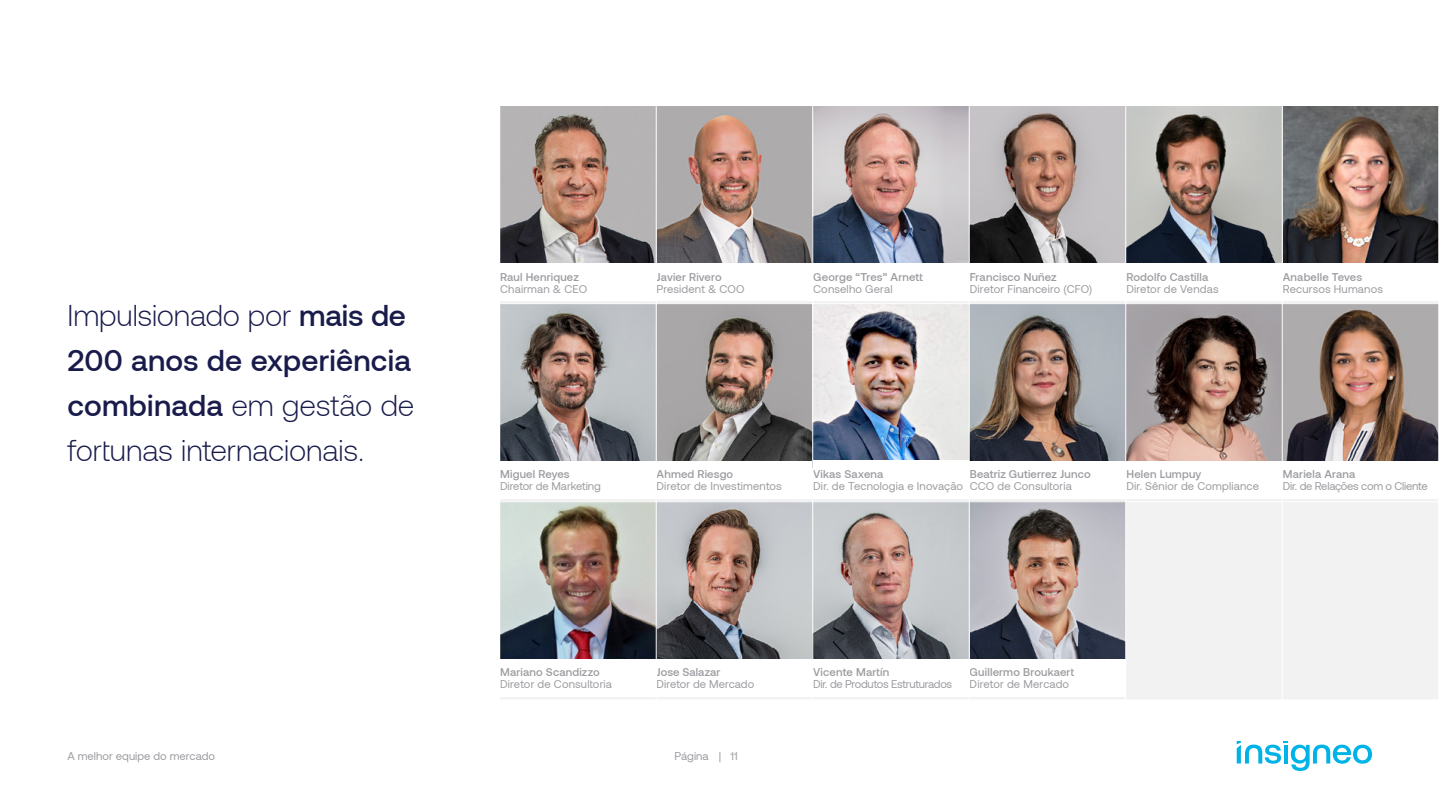
<style>
.page{position:relative;width:1440px;height:810px;background:#fff}
.page>*{position:absolute;margin:0;border:0;box-sizing:border-box;transform-origin:0 0}
.t1{font:300 30px/45px "Aeonik";letter-spacing:-.005em;color:#191c4b}
.t2{font:11.25px "Aeonik";letter-spacing:.01em;color:#9b9ca0}
.t3{font:500 11.25px "Aeonik";letter-spacing:.015em;color:#9b9ca0}
.t4{font:11.25px "Aeonik";letter-spacing:-.02em;color:#9b9ca0}
.t5{font:11.25px "Aeonik";letter-spacing:-.025em;color:#9b9ca0}
.s1{font-weight:500}
</style>
<div class="page">
<div style="left:0;top:106px;width:1439px;height:594px;background:#f2f2f2"></div>
<div style="left:1282px;top:457px;width:157px;height:42px;background:#fff"></div>
<img style="left:970px;top:304px;width:468px;height:156px">
<div style="left:656px;top:259px;width:157px;height:42px;background:#fff"></div>
<img style="left:500px;top:107px;width:938px;height:156px">
<div style="left:500px;top:259px;width:156px;height:42px;background:#fff"></div>
<div style="left:813px;top:259px;width:156px;height:42px;background:#fff"></div>
<div style="left:969px;top:259px;width:157px;height:42px;background:#fff"></div>
<div style="left:1282px;top:259px;width:157px;height:42px;background:#fff"></div>
<div style="left:1126px;top:259px;width:157px;height:42px;background:#fff"></div>
<div style="left:656px;top:457px;width:157px;height:42px;background:#fff"></div>
<img style="left:500px;top:304px;width:312px;height:156px">
<div style="left:500px;top:457px;width:156px;height:42px;background:#fff"></div>
<img style="left:813px;top:304px;width:156px;height:156px">
<div style="left:813px;top:460px;width:156px;height:39px;background:#fff"></div>
<div style="left:969px;top:457px;width:157px;height:42px;background:#fff"></div>
<div style="left:1126px;top:457px;width:157px;height:42px;background:#fff"></div>
<div style="left:656px;top:655px;width:157px;height:42px;background:#fff"></div>
<img style="left:500px;top:502px;width:625px;height:156px">
<div style="left:500px;top:655px;width:156px;height:42px;background:#fff"></div>
<div style="left:969px;top:655px;width:157px;height:42px;background:#fff"></div>
<div style="left:813px;top:655px;width:156px;height:42px;background:#fff"></div>
<hr style="left:656px;top:106px;width:1px;height:594px;background:#fff">
<hr style="left:812px;top:106px;width:1px;height:594px;background:#fff">
<hr style="left:969px;top:106px;width:1px;height:594px;background:#fff">
<hr style="left:1125px;top:106px;width:1px;height:594px;background:#fff">
<hr style="left:1282px;top:106px;width:1px;height:594px;background:#fff">
<hr style="left:1438px;top:106px;width:1px;height:594px;background:#fff">
<hr style="left:500px;top:106px;width:939px;height:1px;background:#fff">
<hr style="left:500px;top:303px;width:939px;height:1px;background:#fff">
<hr style="left:500px;top:501px;width:939px;height:1px;background:#fff">
<hr style="left:500px;top:699px;width:939px;height:1px;background:#fff">
<div style="left:0;top:97px;width:500px;height:603px;background:#fff"></div>
<svg style="left:1237px;top:741px;width:135px;height:30px"></svg>
<h1 class="t1" style="left:68px;top:293px;width:348px">Impulsionado por <span class="s1">mais de<br>200 anos de experiência combinada</span> em gestão de fortunas internacionais.</h1>
<p class="t3" style="left:500px;top:271px;width:80px">Raul Henriquez</p>
<p class="t2" style="left:500px;top:283px;width:89px">Chairman &amp; CEO</p>
<p class="t3" style="left:657px;top:271px;width:67px">Javier Rivero</p>
<p class="t2" style="left:657px;top:283px;width:90px">President &amp; COO</p>
<p class="t3" style="left:813px;top:271px;width:111px">George “Tres” Arnett</p>
<p class="t2" style="left:813px;top:283px;width:81px">Conselho Geral</p>
<p class="t3" style="left:970px;top:271px;width:88px">Francisco Nuñez</p>
<p class="t2" style="left:970px;top:283px;width:124px">Diretor Financeiro (CFO)</p>
<p class="t3" style="left:1126px;top:271px;width:83px">Rodolfo Castilla</p>
<p class="t2" style="left:1126px;top:283px;width:94px">Diretor de Vendas</p>
<p class="t3" style="left:1283px;top:271px;width:81px">Anabelle Teves</p>
<p class="t2" style="left:1283px;top:283px;width:102px">Recursos Humanos</p>
<p class="t3" style="left:500px;top:468px;width:71px">Miguel Reyes</p>
<p class="t2" style="left:500px;top:480px;width:102px">Diretor de Marketing</p>
<p class="t3" style="left:657px;top:468px;width:78px">Ahmed Riesgo</p>
<p class="t2" style="left:657px;top:480px;width:127px">Diretor de Investimentos</p>
<p class="t3" style="left:970px;top:468px;width:122px">Beatriz Gutierrez Junco</p>
<p class="t2" style="left:970px;top:480px;width:104px">CCO de Consultoria</p>
<p class="t3" style="left:813px;top:468px;width:72px">Vikas Saxena</p>
<p class="t2" style="left:813px;top:480px;width:151px">Dir. de Tecnologia e Inovação</p>
<p class="t3" style="left:1126px;top:468px;width:76px">Helen Lumpuy</p>
<p class="t2" style="left:1126px;top:480px;width:134px">Dir. Sênior de Compliance</p>
<p class="t3" style="left:1283px;top:468px;width:74px">Mariela Arana</p>
<p class="t5" style="left:1283px;top:480px;width:146px">Dir. de Relações com o Cliente</p>
<p class="t3" style="left:500px;top:666px;width:101px">Mariano Scandizzo</p>
<p class="t2" style="left:500px;top:678px;width:113px">Diretor de Consultoria</p>
<p class="t3" style="left:657px;top:666px;width:65px">Jose Salazar</p>
<p class="t2" style="left:657px;top:678px;width:99px">Diretor de Mercado</p>
<p class="t2" style="left:68px;top:749px;width:149px">A melhor equipe do mercado</p>
<p class="t2" style="left:675px;top:749px;width:48px">Página |</p>
<p class="t2" style="left:731px;top:749px;width:9px">11</p>
<p class="t3" style="left:813px;top:666px;width:78px">Vicente Martín</p>
<p class="t4" style="left:813px;top:678px;width:140px">Dir. de Produtos Estruturados</p>
<p class="t3" style="left:970px;top:666px;width:106px">Guillermo Broukaert</p>
<p class="t2" style="left:970px;top:678px;width:101px">Diretor de Mercado</p>
</div>
